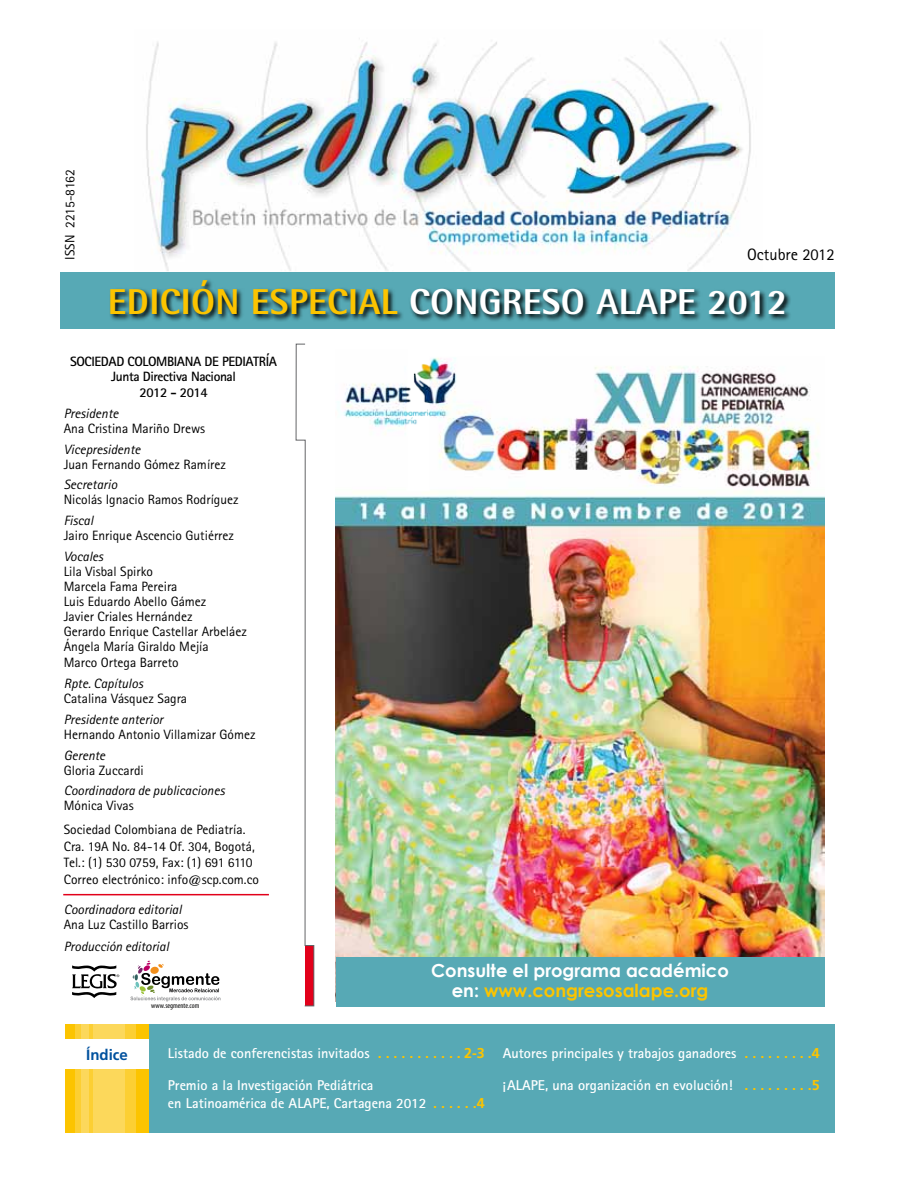
<style>
.page{position:relative;width:918px;height:1188px;background:#fff}
.page>*{position:absolute;margin:0;border:0;box-sizing:border-box;transform-origin:0 0}
.t1{font:800 36px "Rotis Semi Sans";letter-spacing:.01em;color:#fff}
.t2{font:700 18px/20.2px "Century Gothic";color:#fff;text-align:center}
.t3{font:16.5px "Rotis Sans Serif";color:#000}
.t4{font:700 15px "Frutiger LT Std";color:#00519e}
.t5{font:700 14.25px/18px "Rotis Sans Serif";color:#fff}
.t6{font:13.5px/15px "Rotis Sans Serif";color:#000}
.t7{font:italic 13.5px "Rotis Sans Serif";color:#000}
.t8{font:700 13.5px/15.6px "Rotis Sans Serif";letter-spacing:-.03em;color:#000;text-align:center}
.t9{font:condensed 7.5px "Myriad Pro";color:#000}
.s1{color:#fcc400}
.s2{font-family:"Frutiger LT Std";color:#fcc400}
</style>
<div class="page">
<img style="left:134px;top:41px;width:628px;height:232px">
<svg style="left:295px;top:343px;width:20px;height:664px"></svg>
<hr style="left:63px;top:894px;width:206px;height:1px;background:#e2001a">
<svg style="left:72px;top:965px;width:47px;height:33px"></svg>
<svg style="left:131px;top:961px;width:89px;height:40px"></svg>
<div style="left:66px;top:1024px;width:768px;height:109px;background:#57a9b5"></div>
<div style="left:66px;top:1024px;width:83px;height:109px;background:#fcc400"></div>
<div style="left:94px;top:1024px;width:42px;height:109px;background:#fccf33"></div>
<svg style="left:76px;top:1024px;width:49px;height:109px;background:#fcd652"></svg>
<div style="left:81px;top:1024px;width:8px;height:109px;background:#fcd85b"></div>
<div style="left:65px;top:1039px;width:84px;height:30px;background:#fff"></div>
<img style="left:336px;top:358px;width:488px;height:599px">
<div style="left:336px;top:957px;width:488px;height:49px;background:#57a9b5"></div>
<div style="left:60px;top:273px;width:775px;height:56px;background:#57a9b5"></div>
<svg style="left:110px;top:280px;width:681px;height:41px"></svg>
<p class="t6" style="left:62px;top:260px;width:92px;rotate:-90deg">ISSN 2215-8162</p>
<p class="t3" style="left:747px;top:245px;width:89px">Octubre 2012</p>
<h1 class="t1" style="left:108px;top:279px;width:681px"><span class="s1">EDICIÓN ESPECIAL</span> CONGRESO ALAPE 2012</h1>
<p class="t8" style="left:70px;top:353px;width:208px">SOCIEDAD COLOMBIANA DE PEDIATRÍA<br>Junta Directiva Nacional<br>2012 - 2014</p>
<p class="t7" style="left:64px;top:405px;width:56px">Presidente</p>
<p class="t6" style="left:64px;top:421px;width:143px">Ana Cristina Mariño Drews</p>
<p class="t7" style="left:64px;top:441px;width:78px">Vicepresidente</p>
<p class="t6" style="left:64px;top:457px;width:164px">Juan Fernando Gómez Ramírez</p>
<p class="t7" style="left:64px;top:477px;width:55px">Secretario</p>
<p class="t6" style="left:64px;top:492px;width:176px">Nicolás Ignacio Ramos Rodríguez</p>
<p class="t7" style="left:64px;top:513px;width:31px">Fiscal</p>
<p class="t6" style="left:64px;top:528px;width:172px">Jairo Enrique Ascencio Gutiérrez</p>
<p class="t7" style="left:64px;top:548px;width:41px">Vocales</p>
<p class="t6" style="left:64px;top:564px;width:185px">Lila Visbal Spirko<br>Marcela Fama Pereira<br>Luis Eduardo Abello Gámez<br>Javier Criales Hernández<br>Gerardo Enrique Castellar Arbeláez<br>Ángela María Giraldo Mejía</p>
<p class="t6" style="left:64px;top:655px;width:116px">Marco Ortega Barreto</p>
<p class="t7" style="left:64px;top:676px;width:81px">Rpte. Capítulos</p>
<p class="t6" style="left:64px;top:691px;width:125px">Catalina Vásquez Sagra</p>
<p class="t7" style="left:64px;top:711px;width:101px">Presidente anterior</p>
<p class="t6" style="left:64px;top:727px;width:193px">Hernando Antonio Villamizar Gómez</p>
<p class="t7" style="left:64px;top:747px;width:43px">Gerente</p>
<p class="t6" style="left:64px;top:763px;width:82px">Gloria Zuccardi</p>
<p class="t7" style="left:64px;top:783px;width:162px">Coordinadora de publicaciones</p>
<p class="t6" style="left:64px;top:794px;width:183px;line-height:24px">Mónica Vivas<br>Sociedad Colombiana de Pediatría.</p>
<p class="t6" style="left:64px;top:838px;width:197px;line-height:16.5px">Cra. 19A No. 84-14 Of. 304, Bogotá,<br>Tel.: (1) 530 0759, Fax: (1) 691 6110<br>Correo electrónico: info@scp.com.co</p>
<p class="t7" style="left:64px;top:901px;width:119px">Coordinadora editorial</p>
<p class="t6" style="left:64px;top:917px;width:126px">Ana Luz Castillo Barrios</p>
<p class="t7" style="left:64px;top:939px;width:107px">Producción editorial</p>
<p class="t9" style="left:151px;top:1001px;width:50px">www.segmente.com</p>
<h2 class="t2" style="left:431px;top:960px;width:299px">Consulte el programa académico en: <span class="s1">www.congresosalape.org</span></h2>
<p class="t4" style="left:86px;top:1046px;width:43px">Índice</p>
<p class="t5" style="left:168px;top:1044px;width:319px">Listado de conferencistas invitados <span class="s2">. . . . . . . . . . . 2-3</span></p>
<p class="t5" style="left:168px;top:1076px;width:319px">Premio a la Investigación Pediátrica<br>en Latinoamérica de ALAPE, Cartagena 2012 <span class="s2">. . . . . .4</span></p>
<p class="t5" style="left:503px;top:1044px;width:319px">Autores principales y trabajos ganadores <span class="s2">. . . . . . . . .4</span></p>
<p class="t5" style="left:503px;top:1076px;width:319px">¡ALAPE, una organización en evolución! <span class="s2">. . . . . . . . .5</span></p>
</div>
